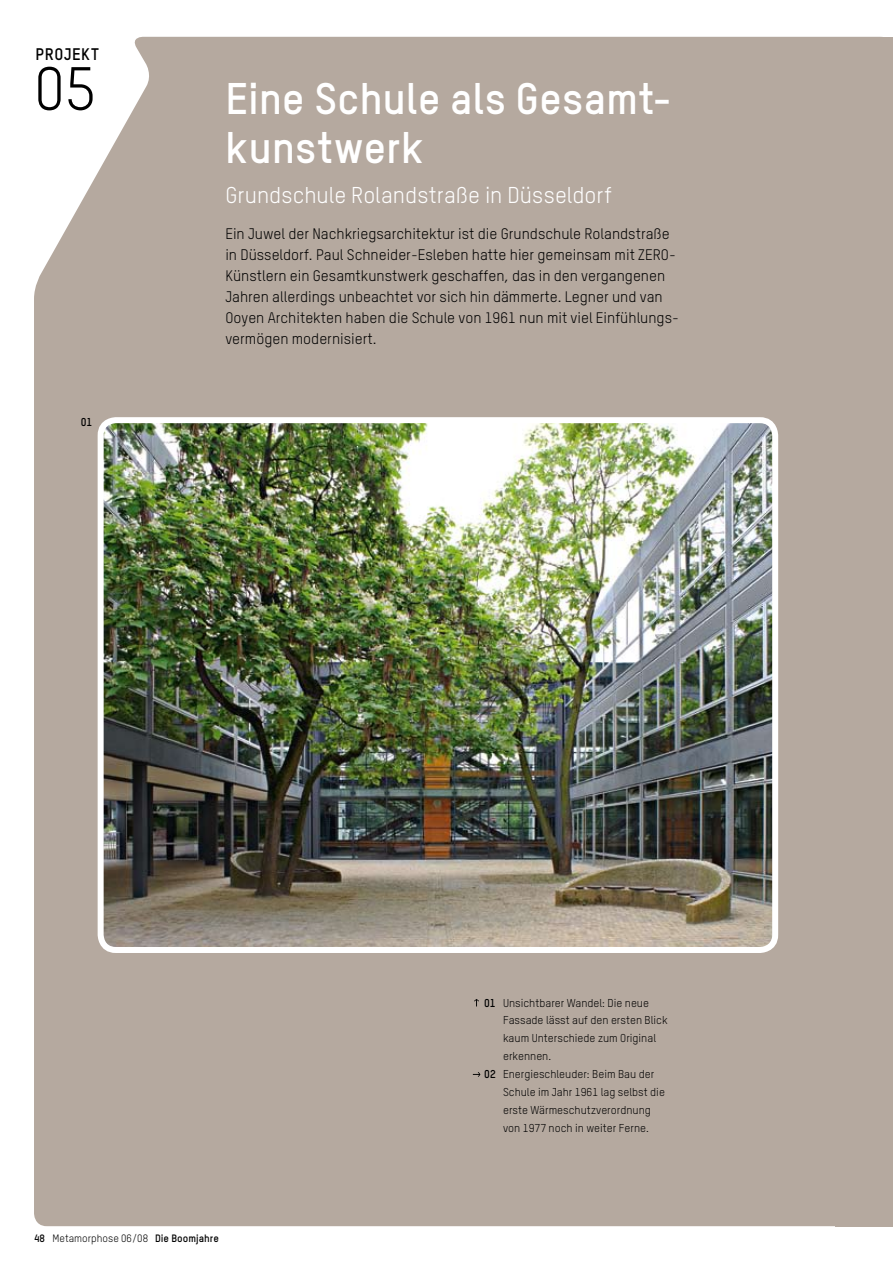
<style>
.page{position:relative;width:893px;height:1263px;background:#fff}
.page>*{position:absolute;margin:0;border:0;box-sizing:border-box;transform-origin:0 0}
.t1{font:60px "TSTAR";color:#000}
.t2{font:900 43.5px/49.5px "TSTAR";letter-spacing:-.005em;color:#fff}
.t3{font:22.5px "TSTAR";color:#fff}
.t4{font:900 16.5px "TSTAR";letter-spacing:.03em;color:#000}
.t5{font:15px/21px "TSTAR";color:#000}
.t6{font:11.25px/17.9px "TSTAR";color:#000}
.t7{font:900 11.25px "TSTAR";color:#000}
.t8{font:10.5px "TSTAR";color:#000}
.s1{font-weight:900}
</style>
<div class="page">
<div style="left:34px;top:37px;width:801px;height:1189px;background:#b5a99f"></div>
<div style="left:835px;top:37px;width:58px;height:1189px;background:#b5a99f"></div>
<svg style="left:474px;top:999px;width:5px;height:7px"></svg>
<svg style="left:473px;top:1072px;width:7px;height:5px"></svg>
<img style="left:101px;top:421px;width:674px;height:529px">
<div style="left:98px;top:417px;width:680px;height:536px;border:6px solid #fff;border-radius:15px"></div>
<p class="t4" style="left:36px;top:44px;width:65px">Projekt</p>
<h1 class="t1" style="left:34px;top:52px;width:64px">05</h1>
<p class="t7" style="left:81px;top:415px;width:13px">01</p>
<h2 class="t2" style="left:225px;top:73px;width:448px">Eine Schule als Gesamt&shy;kunstwerk</h2>
<h3 class="t3" style="left:225px;top:181px;width:388px">Grundschule Rolandstraße in Düsseldorf</h3>
<p class="t5" style="left:225px;top:222px;width:455px">Ein Juwel der Nachkriegsarchitektur ist die Grundschule Rolandstraße in Düsseldorf. Paul Schneider-Esleben hatte hier gemeinsam mit ZERO-Künstlern ein Gesamtkunstwerk geschaffen, das in den vergangenen Jahren allerdings unbeachtet vor sich hin dämmerte. Legner und van Ooyen Architekten haben die Schule von 1961 nun mit viel Einfühlungs&shy;vermögen modernisiert.</p>
<p class="t7" style="left:484px;top:996px;width:13px">01</p>
<p class="t7" style="left:484px;top:1067px;width:13px">02</p>
<p class="t6" style="left:503px;top:993px;width:166px">Unsichtbarer Wandel: Die neue<br>Fassade lässt auf den ersten Blick kaum Unterschiede zum Original erkennen.<br>Energieschleuder: Beim Bau der<br>Schule im Jahr 1961 lag selbst die erste Wärmeschutzverordnung von 1977 noch in weiter Ferne.</p>
<p class="t8" style="left:34px;top:1232px;width:186px"><span class="s1">48</span> Metamorphose 06/08 <span class="s1">Die Boomjahre</span></p>
</div>
